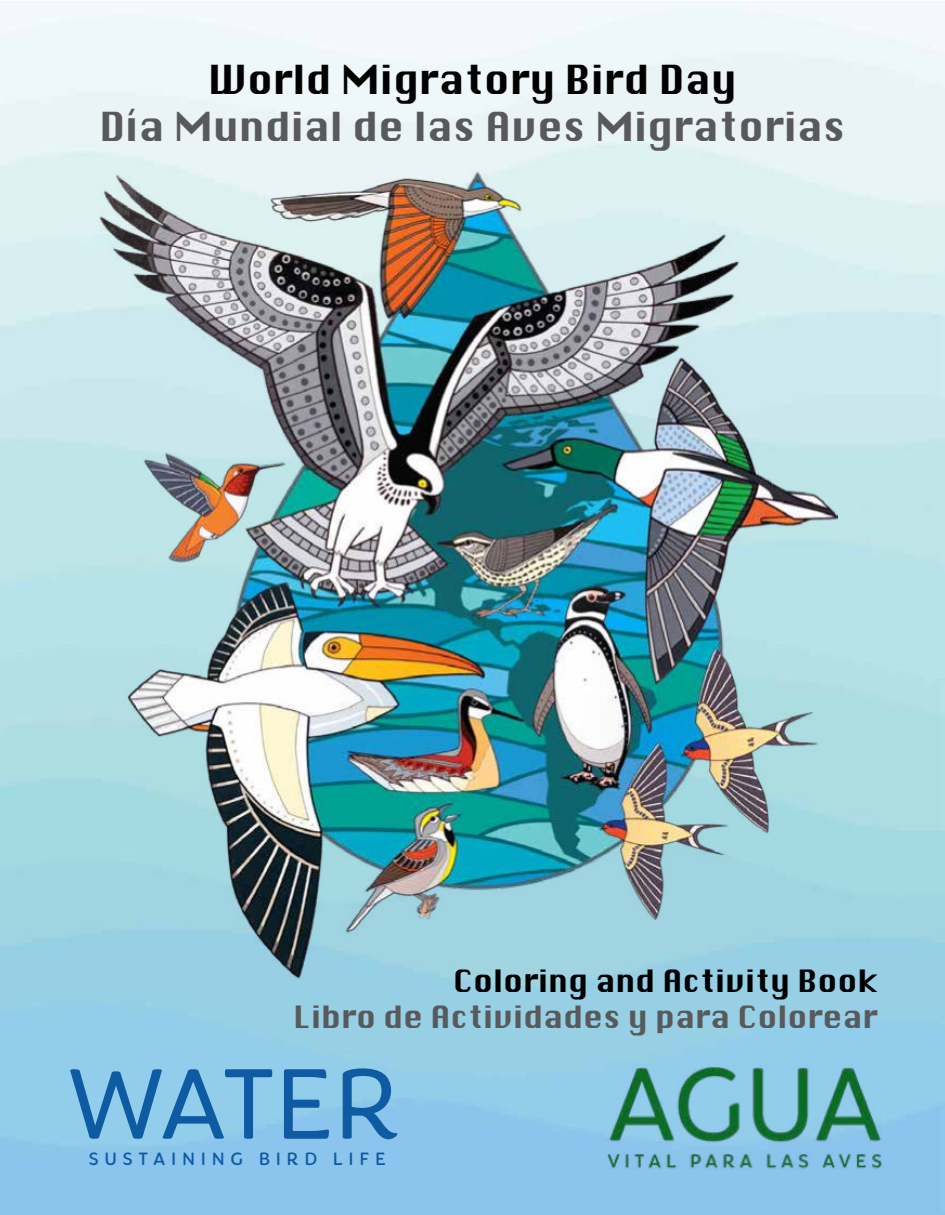
<style>
.page{position:relative;width:945px;height:1215px;background:#fff}
.page>*{position:absolute;margin:0;border:0;box-sizing:border-box;transform-origin:0 0}
.t1{font:300 103.8px "Congenial";letter-spacing:-.025em;color:#0f5ba3}
.t2{font:39px "Krungthep";color:#58595b}
.t3{font:39px "Krungthep";color:#000}
.t4{font:30px "Krungthep";color:#58595b}
.t5{font:30px "Krungthep";color:#000}
.t6{font:18.45px "Congenial";letter-spacing:.305em;color:#0f5ba3}
</style>
<div class="page">
<img style="left:0;top:1px;width:945px;height:1214px">
<img style="left:99px;top:89px;width:738px;height:898px">
<img style="left:605px;top:1065px;width:278px;height:110px">
<h2 class="t3" style="left:208px;top:62px;width:530px">World Migratory Bird Day</h2>
<h2 class="t2" style="left:99px;top:108px;width:748px">Día Mundial de las Aves Migratorias</h2>
<p class="t5" style="left:453px;top:967px;width:426px">Coloring and Activity Book</p>
<p class="t4" style="left:293px;top:1003px;width:585px">Libro de Actividades y para Colorear</p>
<h1 class="t1" style="left:68px;top:1042px;width:334px">WATER</h1>
<p class="t6" style="left:88px;top:1148px;width:299px">SUSTAINING BIRD LIFE</p>
</div>
